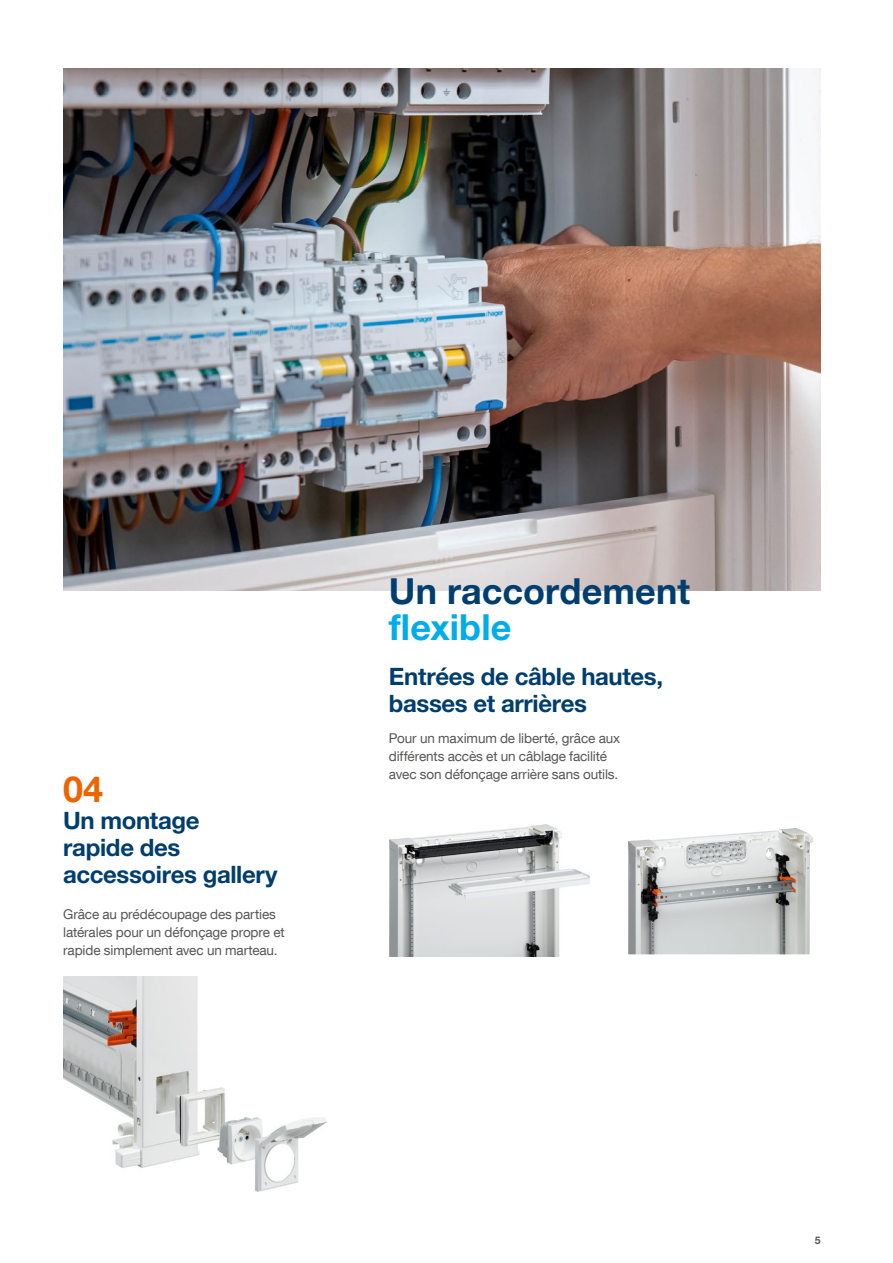
<style>
.page{position:relative;width:893px;height:1263px;background:#fff}
.page>*{position:absolute;margin:0;border:0;box-sizing:border-box;transform-origin:0 0}
.t1{font:700 36px "Helvetica Neue LTW1 G";color:#003e6f}
.t2{font:700 36px "Helvetica Neue LTW1 G";letter-spacing:.005em;color:#00ace9}
.t3{font:700 36px "Helvetica Neue LTW1 G";color:#ec6500}
.t4{font:700 24px/27px "Helvetica Neue LTW1 G";letter-spacing:-.015em;color:#003e6f}
.t5{font:13.5px/18px "Helvetica Neue LT Com";letter-spacing:-.01em;color:#565655}
.t6{font:700 10.5px "Helvetica Neue LTW1 G";color:#565655}
</style>
<div class="page">
<img style="left:63px;top:976px;width:264px;height:215px">
<img style="left:64px;top:68px;width:757px;height:522px">
<img style="left:628px;top:828px;width:185px;height:126px">
<img style="left:389px;top:825px;width:200px;height:131px">
<h1 class="t3" style="left:63px;top:767px;width:41px">04</h1>
<h2 class="t4" style="left:63px;top:806px;width:216px">Un montage<br>rapide des accessoires gallery</h2>
<p class="t5" style="left:63px;top:904px;width:223px">Grâce au prédécoupage des parties latérales pour un défonçage propre et rapide simplement avec un marteau.</p>
<h1 class="t1" style="left:389px;top:569px;width:303px">Un raccordement</h1>
<h1 class="t2" style="left:389px;top:605px;width:124px">flexible</h1>
<h2 class="t4" style="left:389px;top:662px;width:276px">Entrées de câble hautes, basses et arrières</h2>
<p class="t5" style="left:389px;top:729px;width:233px">Pour un maximum de liberté, grâce aux différents accès et un câblage facilité avec son défonçage arrière sans outils.</p>
<p class="t6" style="left:815px;top:1233px;width:7px">5</p>
</div>
